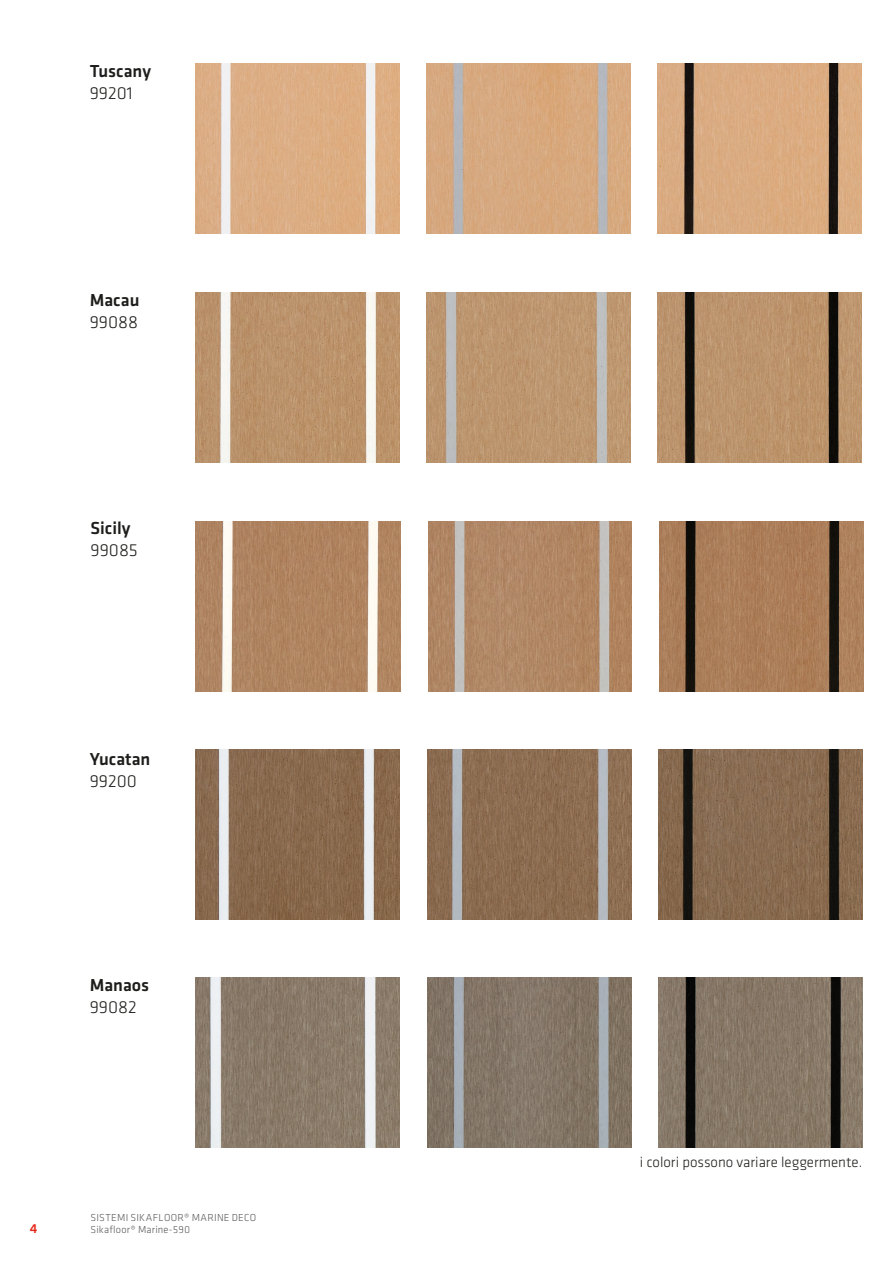
<style>
.page{position:relative;width:893px;height:1263px;background:#fff}
.page>*{position:absolute;margin:0;border:0;box-sizing:border-box;transform-origin:0 0}
.t1{font:500 18px "Klavika";color:#1d1d1b}
.t2{font:300 18px "Klavika";color:#1d1d1b}
.t3{font:300 15px "Klavika";color:#1d1d1b}
.t4{font:500 13.5px "Klavika";color:#e52b1d}
.t5{font:300 10.5px/12.8px "Klavika";letter-spacing:.025em;color:#575756}
</style>
<div class="page">
<img style="left:195px;top:522px;width:206px;height:169px">
<img style="left:428px;top:522px;width:204px;height:169px">
<img style="left:659px;top:522px;width:204px;height:169px">
<img style="left:195px;top:64px;width:204px;height:170px">
<img style="left:427px;top:64px;width:203px;height:170px">
<img style="left:658px;top:64px;width:204px;height:170px">
<img style="left:195px;top:293px;width:204px;height:170px">
<img style="left:426px;top:293px;width:204px;height:170px">
<img style="left:658px;top:293px;width:204px;height:170px">
<img style="left:195px;top:750px;width:204px;height:169px">
<img style="left:427px;top:750px;width:205px;height:169px">
<img style="left:658px;top:750px;width:205px;height:169px">
<img style="left:195px;top:977px;width:204px;height:170px">
<img style="left:427px;top:977px;width:205px;height:170px">
<img style="left:658px;top:977px;width:205px;height:170px">
<p class="t1" style="left:90px;top:59px;width:63px">Tuscany</p>
<p class="t2" style="left:90px;top:82px;width:44px">99201</p>
<p class="t1" style="left:90px;top:288px;width:51px">Macau</p>
<p class="t2" style="left:90px;top:311px;width:50px">99088</p>
<p class="t1" style="left:91px;top:516px;width:42px">Sicily</p>
<p class="t2" style="left:91px;top:539px;width:49px">99085</p>
<p class="t1" style="left:90px;top:747px;width:62px">Yucatan</p>
<p class="t2" style="left:90px;top:770px;width:49px">99200</p>
<p class="t1" style="left:90px;top:973px;width:61px">Manaos</p>
<p class="t2" style="left:90px;top:996px;width:49px">99082</p>
<p class="t4" style="left:30px;top:1219px;width:9px">4</p>
<p class="t5" style="left:91px;top:1211px;width:167px">SISTEMI SIKAFLOOR® MARINE DECO<br>Sikafloor® Marine-590</p>
<p class="t3" style="left:640px;top:1153px;width:224px">i colori possono variare leggermente.</p>
</div>
